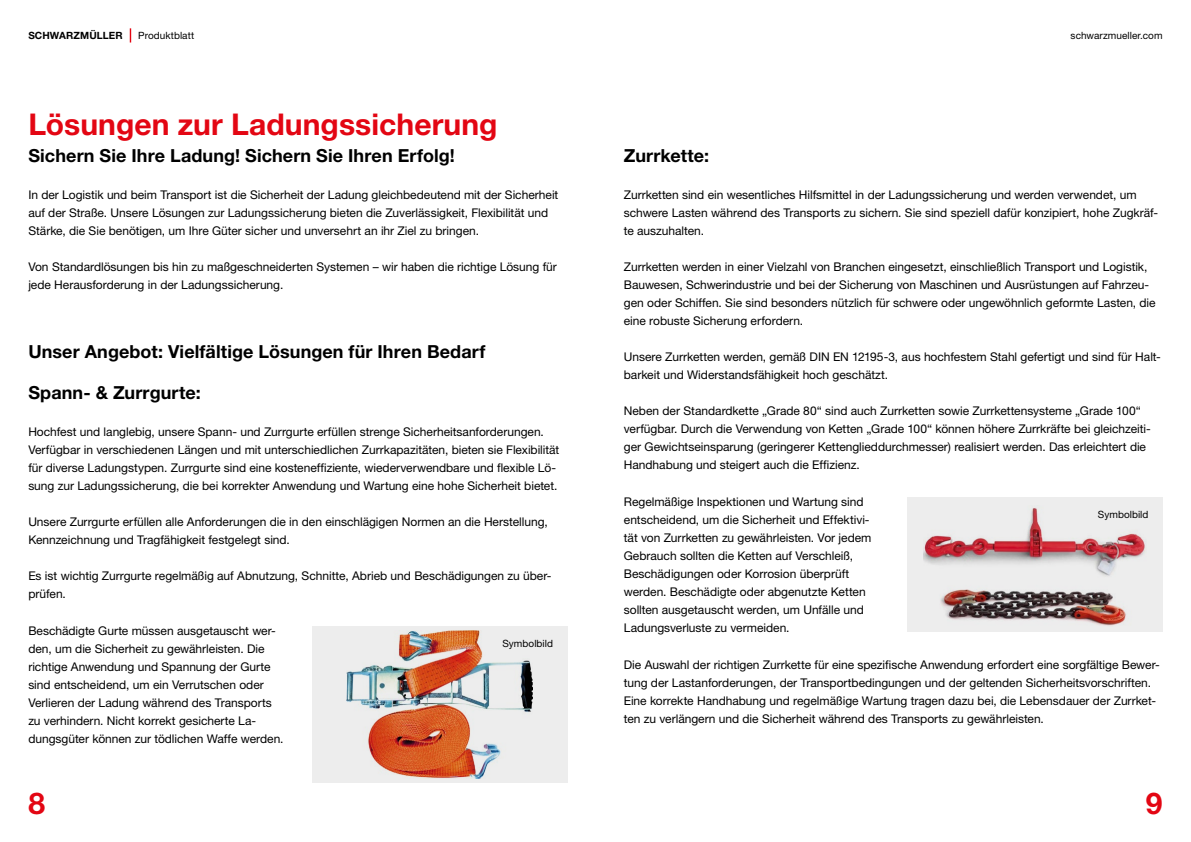
<style>
.page{position:relative;width:1191px;height:842px;background:#fff}
.page>*{position:absolute;margin:0;border:0;box-sizing:border-box;transform-origin:0 0}
.t1{font:700 30px "Helvetica Neue LT Pro";letter-spacing:.005em;color:#e30613}
.t2{font:700 18px "Helvetica Neue LT Pro";letter-spacing:.005em;color:#000}
.t3{font:12px/18px "Helvetica Neue LT Pro";letter-spacing:-.005em;color:#000}
.t4{font:10px "Helvetica Neue LT Pro";letter-spacing:.005em;color:#000}
.t5{font:700 10px "Helvetica Neue LT Pro";letter-spacing:.01em;color:#000}
</style>
<div class="page">
<svg style="left:130px;top:28px;width:1px;height:15px"></svg>
<div style="left:312px;top:626px;width:255px;height:157px;background:#ededed"></div>
<img style="left:346px;top:630px;width:187px;height:148px">
<div style="left:907px;top:497px;width:255px;height:135px;background:#ededed"></div>
<img style="left:923px;top:508px;width:222px;height:118px">
<p class="t5" style="left:28px;top:29px;width:96px">SCHWARZMÜLLER</p>
<p class="t4" style="left:138px;top:29px;width:57px">Produktblatt</p>
<p class="t4" style="left:1070px;top:29px;width:93px">schwarzmueller.com</p>
<h1 class="t1" style="left:28px;top:106px;width:471px">Lösungen zur Ladungssicherung</h1>
<h2 class="t2" style="left:28px;top:144px;width:428px">Sichern Sie Ihre Ladung! Sichern Sie Ihren Erfolg!</h2>
<p class="t3" style="left:28px;top:185px;width:531px">In der Logistik und beim Transport ist die Sicherheit der Ladung gleichbedeutend mit der Sicherheit auf der Straße. Unsere Lösungen zur Ladungssicherung bieten die Zuverlässigkeit, Flexibilität und<br>Stärke, die Sie benötigen, um Ihre Güter sicher und unversehrt an ihr Ziel zu bringen.</p>
<p class="t3" style="left:28px;top:257px;width:530px">Von Standardlösungen bis hin zu maßgeschneiderten Systemen – wir haben die richtige Lösung für jede Herausforderung in der Ladungssicherung.</p>
<h2 class="t2" style="left:28px;top:341px;width:459px">Unser Angebot: Vielfältige Lösungen für Ihren Bedarf</h2>
<h2 class="t2" style="left:28px;top:381px;width:174px">Spann- &amp; Zurrgurte:</h2>
<p class="t3" style="left:28px;top:422px;width:532px">Hochfest und langlebig, unsere Spann- und Zurrgurte erfüllen strenge Sicherheitsanforderungen.<br>Verfügbar in verschiedenen Längen und mit unterschiedlichen Zurrkapazitäten, bieten sie Flexibilität für diverse Ladungstypen. Zurrgurte sind eine kosteneffiziente, wiederverwendbare und flexible Lö&shy;sung zur Ladungssicherung, die bei korrekter Anwendung und Wartung eine hohe Sicherheit bietet.</p>
<p class="t3" style="left:28px;top:512px;width:521px">Unsere Zurrgurte erfüllen alle Anforderungen die in den einschlägigen Normen an die Herstellung,<br>Kennzeichnung und Tragfähigkeit festgelegt sind.</p>
<p class="t3" style="left:28px;top:566px;width:524px">Es ist wichtig Zurrgurte regelmäßig auf Abnutzung, Schnitte, Abrieb und Beschädigungen zu über&shy;prüfen.</p>
<p class="t3" style="left:28px;top:621px;width:257px">Beschädigte Gurte müssen ausgetauscht wer&shy;den, um die Sicherheit zu gewährleisten. Die richtige Anwendung und Spannung der Gurte sind entscheidend, um ein Verrutschen oder Verlieren der Ladung während des Transports zu verhindern. Nicht korrekt gesicherte La&shy;dungsgüter können zur tödlichen Waffe werden.</p>
<p class="t4" style="left:502px;top:638px;width:52px">Symbolbild</p>
<h2 class="t2" style="left:624px;top:144px;width:87px">Zurrkette:</h2>
<p class="t3" style="left:624px;top:185px;width:536px">Zurrketten sind ein wesentliches Hilfsmittel in der Ladungssicherung und werden verwendet, um schwere Lasten während des Transports zu sichern. Sie sind speziell dafür konzipiert, hohe Zugkräf&shy;te auszuhalten.</p>
<p class="t3" style="left:624px;top:257px;width:533px">Zurrketten werden in einer Vielzahl von Branchen eingesetzt, einschließlich Transport und Logistik, Bauwesen, Schwerindustrie und bei der Sicherung von Maschinen und Ausrüstungen auf Fahrzeu&shy;gen oder Schiffen. Sie sind besonders nützlich für schwere oder ungewöhnlich geformte Lasten, die eine robuste Sicherung erfordern.</p>
<p class="t3" style="left:624px;top:347px;width:538px">Unsere Zurrketten werden, gemäß DIN EN 12195-3, aus hochfestem Stahl gefertigt und sind für Halt&shy;barkeit und Widerstandsfähigkeit hoch geschätzt.</p>
<p class="t3" style="left:624px;top:401px;width:528px">Neben der Standardkette „Grade 80“ sind auch Zurrketten sowie Zurrkettensysteme „Grade 100“ verfügbar. Durch die Verwendung von Ketten „Grade 100“ können höhere Zurrkräfte bei gleichzeiti&shy;ger Gewichtseinsparung (geringerer Kettenglieddurchmesser) realisiert werden. Das erleichtert die Handhabung und steigert auch die Effizienz.</p>
<p class="t3" style="left:624px;top:492px;width:249px">Regelmäßige Inspektionen und Wartung sind entscheidend, um die Sicherheit und Effektivi&shy;tät von Zurrketten zu gewährleisten. Vor jedem Gebrauch sollten die Ketten auf Verschleiß, Beschädigungen oder Korrosion überprüft werden. Beschädigte oder abgenutzte Ketten sollten ausgetauscht werden, um Unfälle und Ladungsverluste zu vermeiden.</p>
<p class="t4" style="left:1097px;top:509px;width:52px">Symbolbild</p>
<p class="t3" style="left:624px;top:655px;width:537px">Die Auswahl der richtigen Zurrkette für eine spezifische Anwendung erfordert eine sorgfältige Bewer&shy;tung der Lastanforderungen, der Transportbedingungen und der geltenden Sicherheitsvorschriften.<br>Eine korrekte Handhabung und regelmäßige Wartung tragen dazu bei, die Lebensdauer der Zurrket&shy;ten zu verlängern und die Sicherheit während des Transports zu gewährleisten.</p>
<h1 class="t1" style="left:28px;top:784px;width:18px">8</h1>
<h1 class="t1" style="left:1146px;top:784px;width:18px">9</h1>
</div>
